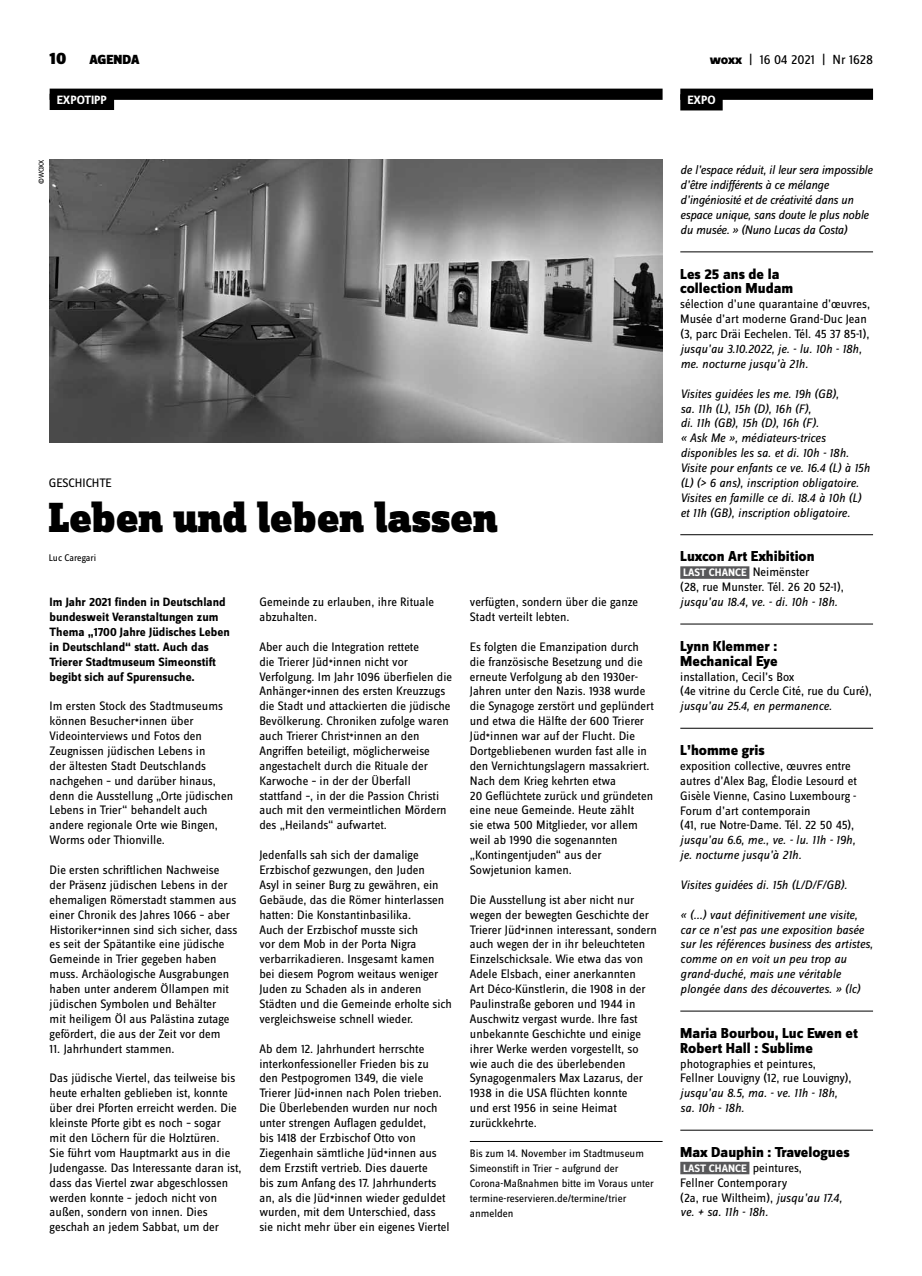
<style>
.page{position:relative;width:922px;height:1276px;background:#fff}
.page>*{position:absolute;margin:0;border:0;box-sizing:border-box;transform-origin:0 0}
.t1{font:900 43.75px "Zine Slab Dis";letter-spacing:-.005em;color:#000}
.t2{font:900 17.5px "Zine Sans Dis";color:#000}
.t3{font:800 15px/14.9px "Zine Sans Dis";color:#000}
.t4{font:13.75px "Zine Sans Dis";letter-spacing:-.01em;color:#000}
.t5{font:900 13.75px "Zine Sans Dis";color:#000}
.t6{font:12.75px/14.9px "Zine Sans Dis";color:#000}
.t7{font:italic 12.75px/14.9px "Zine Sans Dis";color:#000}
.t8{font:italic 12.75px/14.9px "Zine Sans Dis";letter-spacing:-.02em;color:#000}
.t9{font:700 12.5px/14.9px "Zine Sans Dis";color:#000}
.t10{font:700 12.5px "Zine Sans Dis";color:#fff}
.t11{font:11.25px/15px "Zine Sans Dis";color:#000}
.t12{font:700 11.25px "Zine Sans Dis";color:#fff}
.t13{font:10px "Zine Sans Dis";color:#000}
.t14{font:7.5px "Zine Sans Dis";color:#000}
.s1{font-weight:800}
.s2{font-weight:400;font-size:12.75px;color:#000}
.s3{font-style:italic}
</style>
<div class="page">
<div style="left:50px;top:89px;width:612px;height:11px;background:#000"></div>
<div style="left:50px;top:94px;width:64px;height:16px;background:#000"></div>
<img style="left:50px;top:159px;width:612px;height:283px">
<hr style="left:469px;top:1141px;width:193px;height:1px;background:#000">
<div style="left:680px;top:89px;width:192px;height:11px;background:#000"></div>
<div style="left:680px;top:94px;width:42px;height:16px;background:#000"></div>
<hr style="left:680px;top:252px;width:192px;height:1px;background:#000">
<hr style="left:680px;top:534px;width:192px;height:1px;background:#000">
<div style="left:680px;top:566px;width:69px;height:13px;background:#58585a"></div>
<hr style="left:680px;top:624px;width:192px;height:1px;background:#000">
<hr style="left:680px;top:728px;width:192px;height:1px;background:#000">
<hr style="left:680px;top:1011px;width:192px;height:1px;background:#000">
<hr style="left:680px;top:1130px;width:192px;height:1px;background:#000">
<div style="left:680px;top:1161px;width:69px;height:13px;background:#58585a"></div>
<h2 class="t2" style="left:50px;top:49px;width:18px">10</h2>
<p class="t5" style="left:89px;top:52px;width:52px">AGENDA</p>
<p class="t4" style="left:709px;top:53px;width:165px"><span class="s1">woxx</span> | 16 04 2021 | Nr 1628</p>
<p class="t10" style="left:57px;top:93px;width:52px">EXPOTIPP</p>
<p class="t10" style="left:687px;top:93px;width:30px">EXPO</p>
<p class="t14" style="left:38px;top:184px;width:26px;rotate:-90deg">©woxx</p>
<p class="t8" style="left:680px;top:163px;width:194px">de l’espace réduit, il leur sera impossible d’être indifférents à ce mélange d’ingéniosité et de créativité dans un espace unique, sans doute le plus noble du musée. » (Nuno Lucas da Costa)</p>
<p class="t3" style="left:680px;top:267px;width:114px">Les 25 ans de la collection Mudam</p>
<p class="t6" style="left:680px;top:297px;width:191px">sélection d’une quarantaine d’œuvres,<br>Musée d’art moderne Grand-Duc Jean (3, parc Dräi Eechelen. Tél. 45 37 85-1),</p>
<p class="t7" style="left:680px;top:341px;width:183px">jusqu’au 3.10.2022, je. - lu. 10h - 18h, me. nocturne jusqu’à 21h.</p>
<p class="t7" style="left:680px;top:386px;width:191px">Visites guidées les me. 19h (GB),<br>sa. 11h (L), 15h (D), 16h (F),<br>di. 11h (GB), 15h (D), 16h (F).<br>« Ask Me », médiateurs-trices disponibles les sa. et di. 10h - 18h.<br>Visite pour enfants ce ve. 16.4 (L) à 15h (L) (&gt; 6 ans), inscription obligatoire.<br>Visites en famille ce di. 18.4 à 10h (L) et 11h (GB), inscription obligatoire.</p>
<p class="t3" style="left:680px;top:550px;width:136px">Luxcon Art Exhibition</p>
<p class="t12" style="left:683px;top:567px;width:128px">LAST CHANCE <span class="s2">Neimënster</span></p>
<p class="t6" style="left:680px;top:580px;width:165px">(28, rue Munster. Tél. 26 20 52-1),</p>
<p class="t7" style="left:680px;top:594px;width:159px">jusqu’au 18.4, ve. - di. 10h - 18h.</p>
<p class="t3" style="left:680px;top:639px;width:99px">Lynn Klemmer :<br>Mechanical Eye</p>
<p class="t6" style="left:680px;top:669px;width:193px">installation, Cecil’s Box<br>(4e vitrine du Cercle Cité, rue du Curé),</p>
<p class="t7" style="left:680px;top:699px;width:153px">jusqu’au 25.4, en permanence.</p>
<p class="t3" style="left:680px;top:743px;width:86px">L’homme gris</p>
<p class="t6" style="left:680px;top:759px;width:178px">exposition collective, œuvres entre autres d’Alex Bag, Élodie Lesourd et Gisèle Vienne, Casino Luxembourg - Forum d’art contemporain<br>(41, rue Notre-Dame. Tél. 22 50 45),</p>
<p class="t7" style="left:680px;top:832px;width:176px">jusqu’au 6.6, me., ve. - lu. 11h - 19h, je. nocturne jusqu’à 21h.</p>
<p class="t7" style="left:680px;top:877px;width:168px">Visites guidées di. 15h (L/D/F/GB).</p>
<p class="t7" style="left:680px;top:907px;width:194px">« (...) vaut définitivement une visite, car ce n’est pas une exposition basée sur les références business des artistes, comme on en voit un peu trop au grand-duché, mais une véritable plongée dans des découvertes. » (lc)</p>
<p class="t3" style="left:680px;top:1026px;width:179px">Maria Bourbou, Luc Ewen et<br>Robert Hall : Sublime</p>
<p class="t6" style="left:680px;top:1056px;width:173px">photographies et peintures,<br>Fellner Louvigny (12, rue Louvigny),</p>
<p class="t7" style="left:680px;top:1085px;width:159px">jusqu’au 8.5, ma. - ve. 11h - 18h, sa. 10h - 18h.</p>
<p class="t3" style="left:680px;top:1145px;width:171px">Max Dauphin : Travelogues</p>
<p class="t12" style="left:683px;top:1162px;width:120px">LAST CHANCE <span class="s2">peintures,</span></p>
<p class="t6" style="left:680px;top:1175px;width:163px">Fellner Contemporary<br>(2a, rue Wiltheim), <span class="s3">jusqu’au 17.4, ve. + sa. 11h - 18h.</span></p>
<p class="t6" style="left:49px;top:476px;width:15px">Geschichte</p>
<h1 class="t1" style="left:49px;top:493px;width:450px">Leben und leben lassen</h1>
<p class="t13" style="left:49px;top:553px;width:49px">Luc Caregari</p>
<p class="t6" style="left:469px;top:595px;width:170px">verfügten, sondern über die ganze<br>Stadt verteilt lebten.</p>
<p class="t6" style="left:469px;top:639px;width:185px">Es folgten die Emanzipation durch die französische Besetzung und die erneute Verfolgung ab den 1930er-<br>Jahren unter den Nazis. 1938 wurde die Synagoge zerstört und geplündert und etwa die Hälfte der 600 Trierer<br>Jüd<sub>*</sub>innen war auf der Flucht. Die<br>Dortgebliebenen wurden fast alle in den Vernichtungslagern massakriert.<br>Nach dem Krieg kehrten etwa<br>20 Geflüchtete zurück und gründeten eine neue Gemeinde. Heute zählt<br>sie etwa 500 Mitglieder, vor allem weil ab 1990 die sogenannten „Kontingentjuden“ aus der<br>Sowjetunion kamen.</p>
<p class="t6" style="left:469px;top:892px;width:189px">Die Ausstellung ist aber nicht nur wegen der bewegten Geschichte der<br>Trierer Jüd<sub>*</sub>innen interessant, sondern auch wegen der in ihr beleuchteten<br>Einzelschicksale. Wie etwa das von<br>Adele Elsbach, einer anerkannten<br>Art Déco-Künstlerin, die 1908 in der<br>Paulinstraße geboren und 1944 in<br>Auschwitz vergast wurde. Ihre fast unbekannte Geschichte und einige ihrer Werke werden vorgestellt, so wie auch die des überlebenden<br>Synagogenmalers Max Lazarus, der<br>1938 in die USA flüchten konnte<br>und erst 1956 in seine Heimat zurückkehrte.</p>
<p class="t11" style="left:469px;top:1146px;width:185px">Bis zum 14. November im Stadtmuseum<br>Simeonstift in Trier – aufgrund der<br>Corona-Maßnahmen bitte im Voraus unter termine-reservieren.de/termine/trier anmelden</p>
<p class="t6" style="left:259px;top:595px;width:176px">Gemeinde zu erlauben, ihre Rituale abzuhalten.</p>
<p class="t6" style="left:259px;top:639px;width:194px">Aber auch die Integration rettete<br>die Trierer Jüd<sub>*</sub>innen nicht vor Verfolgung. Im Jahr 1096 überfielen die Anhänger<sub>*</sub>innen des ersten Kreuzzugs die Stadt und attackierten die jüdische Bevölkerung. Chroniken zufolge waren auch Trierer Christ<sub>*</sub>innen an den Angriffen beteiligt, möglicherweise angestachelt durch die Rituale der Karwoche – in der der Überfall stattfand –, in der die Passion Christi auch mit den vermeintlichen Mördern des „Heilands“ aufwartet.</p>
<p class="t6" style="left:259px;top:848px;width:194px">Jedenfalls sah sich der damalige Erzbischof gezwungen, den Juden<br>Asyl in seiner Burg zu gewähren, ein Gebäude, das die Römer hinterlassen hatten: Die Konstantinbasilika.<br>Auch der Erzbischof musste sich<br>vor dem Mob in der Porta Nigra verbarrikadieren. Insgesamt kamen bei diesem Pogrom weitaus weniger Juden zu Schaden als in anderen Städten und die Gemeinde erholte sich vergleichsweise schnell wieder.</p>
<p class="t6" style="left:259px;top:1041px;width:192px">Ab dem 12. Jahrhundert herrschte interkonfessioneller Frieden bis zu den Pestpogromen 1349, die viele Trierer Jüd<sub>*</sub>innen nach Polen trieben.<br>Die Überlebenden wurden nur noch unter strengen Auflagen geduldet,<br>bis 1418 der Erzbischof Otto von Ziegenhain sämtliche Jüd<sub>*</sub>innen aus dem Erzstift vertrieb. Dies dauerte<br>bis zum Anfang des 17. Jahrhunderts an, als die Jüd<sub>*</sub>innen wieder geduldet wurden, mit dem Unterschied, dass sie nicht mehr über ein eigenes Viertel</p>
<p class="t9" style="left:50px;top:595px;width:182px">Im Jahr 2021 finden in Deutschland bundesweit Veranstaltungen zum<br>Thema „1700 Jahre Jüdisches Leben in Deutschland“ statt. Auch das<br>Trierer Stadtmuseum Simeonstift begibt sich auf Spurensuche.</p>
<p class="t6" style="left:50px;top:699px;width:185px">Im ersten Stock des Stadtmuseums können Besucher<sub>*</sub>innen über<br>Videointerviews und Fotos den<br>Zeugnissen jüdischen Lebens in<br>der ältesten Stadt Deutschlands nachgehen – und darüber hinaus, denn die Ausstellung „Orte jüdischen<br>Lebens in Trier“ behandelt auch andere regionale Orte wie Bingen,<br>Worms oder Thionville.</p>
<p class="t6" style="left:50px;top:863px;width:189px">Die ersten schriftlichen Nachweise der Präsenz jüdischen Lebens in der ehemaligen Römerstadt stammen aus einer Chronik des Jahres 1066 – aber Historiker<sub>*</sub>innen sind sich sicher, dass es seit der Spätantike eine jüdische Gemeinde in Trier gegeben haben muss. Archäologische Ausgrabungen haben unter anderem Öllampen mit jüdischen Symbolen und Behälter<br>mit heiligem Öl aus Palästina zutage gefördert, die aus der Zeit vor dem</p>
<p class="t6" style="left:50px;top:1041px;width:126px">11. Jahrhundert stammen.</p>
<p class="t6" style="left:50px;top:1071px;width:193px">Das jüdische Viertel, das teilweise bis heute erhalten geblieben ist, konnte über drei Pforten erreicht werden. Die kleinste Pforte gibt es noch – sogar<br>mit den Löchern für die Holztüren.<br>Sie führt vom Hauptmarkt aus in die Judengasse. Das Interessante daran ist, dass das Viertel zwar abgeschlossen werden konnte – jedoch nicht von außen, sondern von innen. Dies geschah an jedem Sabbat, um der</p>
</div>
